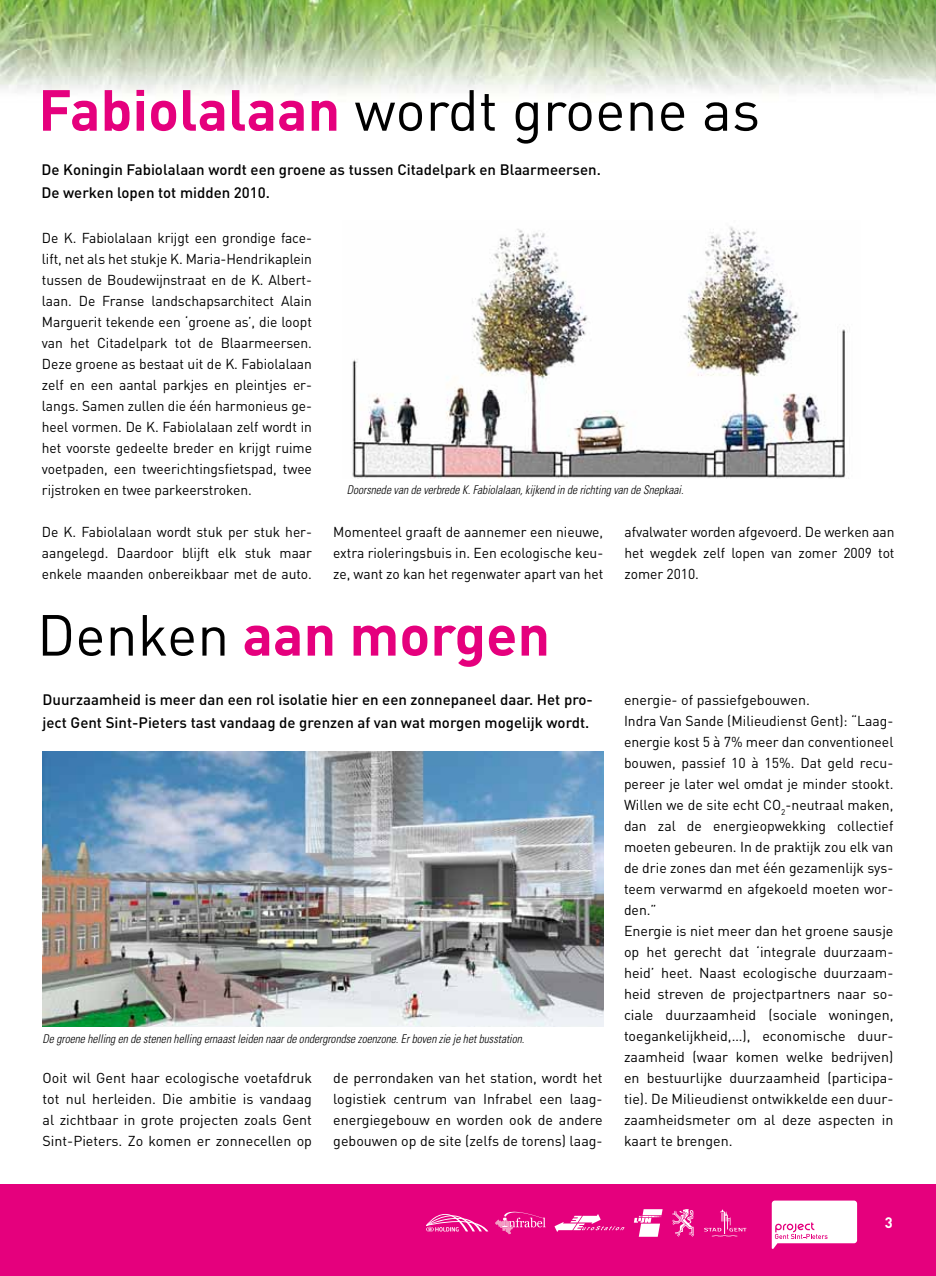
<style>
.page{position:relative;width:936px;height:1276px;background:#fff}
.page>*{position:absolute;margin:0;border:0;box-sizing:border-box;transform-origin:0 0}
.t1{font:57px "DIN";color:#000}
.t2{font:700 57px "DIN";color:#e5007d}
.t3{font:500 15px/22.5px "DIN";color:#000}
.t4{font:700 15px "DIN";color:#fff}
.t5{font:14.25px/21px "DIN";color:#000;text-align:justify}
.t6{font:italic 300 condensed 12px "Univers LT Std";color:#000;scale:.95 1}
.s1{font-weight:700;color:#e5007d}
.s2{font-weight:400;color:#000}
</style>
<div class="page">
<img style="left:1px;top:0;width:934px;height:95px">
<div style="left:0;top:1184px;width:935px;height:92px;background:#e5007d"></div>
<svg style="left:426px;top:1209px;width:321px;height:28px"></svg>
<svg style="left:771px;top:1200px;width:86px;height:49px;background:#fad0e6"></svg>
<img style="left:352px;top:226px;width:494px;height:252px">
<img style="left:43px;top:751px;width:560px;height:275px">
<h1 class="t1" style="left:38px;top:75px;width:723px"><span class="s1">Fabiolalaan</span> wordt groene as</h1>
<p class="t3" style="left:42px;top:158px;width:561px">De Koningin Fabiolalaan wordt een groene as tussen Citadelpark en Blaarmeersen.<br>De werken lopen tot midden 2010.</p>
<p class="t5" style="left:42px;top:227px;width:271px">De K. Fabiolalaan krijgt een grondige face&shy;lift, net als het stukje K. Maria-Hendrikaplein tussen de Boudewijnstraat en de K. Albert&shy;laan. De Franse landschapsarchitect Alain Marguerit tekende een ‘groene as’, die loopt van het Citadelpark tot de Blaarmeersen.<br>Deze groene as bestaat uit de K. Fabiolalaan zelf en een aantal parkjes en pleintjes er&shy;langs. Samen zullen die één harmonieus ge&shy;heel vormen. De K. Fabiolalaan zelf wordt in het voorste gedeelte breder en krijgt ruime voetpaden, een tweerichtingsfietspad, twee rijstroken en twee parkeerstroken.</p>
<p class="t5" style="left:42px;top:521px;width:271px">De K. Fabiolalaan wordt stuk per stuk her&shy;aangelegd. Daardoor blijft elk stuk maar enkele maanden onbereikbaar met de auto.</p>
<p class="t5" style="left:333px;top:521px;width:271px">Momenteel graaft de aannemer een nieuwe, extra rioleringsbuis in. Een ecologische keu&shy;ze, want zo kan het regenwater apart van het</p>
<p class="t5" style="left:624px;top:521px;width:271px">afvalwater worden afgevoerd. De werken aan het wegdek zelf lopen van zomer 2009 tot zomer 2010.</p>
<h1 class="t2" style="left:37px;top:598px;width:514px"><span class="s2">Denken</span> aan morgen</h1>
<p class="t6" style="left:347px;top:483px;width:356px">Doorsnede van de verbrede K. Fabiolalaan, kijkend in de richting van de Snepkaai.</p>
<p class="t3" style="left:43px;top:688px;width:552px">Duurzaamheid is meer dan een rol isolatie hier en een zonnepaneel daar. Het pro&shy;ject Gent Sint-Pieters tast vandaag de grenzen af van wat morgen mogelijk wordt.</p>
<p class="t6" style="left:43px;top:1032px;width:508px">De groene helling en de stenen helling ernaast leiden naar de ondergrondse zoenzone. Er boven zie je het busstation.</p>
<p class="t5" style="left:43px;top:1067px;width:271px">Ooit wil Gent haar ecologische voetafdruk tot nul herleiden. Die ambitie is vandaag al zichtbaar in grote projecten zoals Gent Sint-Pieters. Zo komen er zonnecellen op</p>
<p class="t5" style="left:333px;top:1067px;width:271px">de perrondaken van het station, wordt het logistiek centrum van Infrabel een laag&shy;energiegebouw en worden ook de andere gebouwen op de site (zelfs de torens) laag-</p>
<p class="t5" style="left:624px;top:689px;width:271px;text-align:left">energie- of passiefgebouwen.<br>Indra Van Sande (Milieudienst Gent): “Laag - energie kost 5 à 7% meer dan conventioneel bouwen, passief 10 à 15%. Dat geld recu&shy;pereer je later wel omdat je minder stookt.<br>Willen we de site echt CO<sub>2</sub>-neutraal maken, dan zal de energieopwekking collectief moeten gebeuren. In de praktijk zou elk van de drie zones dan met één gezamenlijk sys&shy;teem verwarmd en afgekoeld moeten wor&shy;den.”<br>Energie is niet meer dan het groene sausje op het gerecht dat ‘integrale duurzaam&shy;heid’ heet. Naast ecologische duurzaam&shy;heid streven de projectpartners naar so&shy;ciale duurzaamheid (sociale woningen, toegankelijkheid,…), economische duur&shy;zaamheid (waar komen welke bedrijven) en bestuurlijke duurzaamheid (participa&shy;tie). De Milieudienst ontwikkelde een duur&shy;zaamheidsmeter om al deze aspecten in kaart te brengen.</p>
<p class="t4" style="left:884px;top:1213px;width:9px">3</p>
</div>
